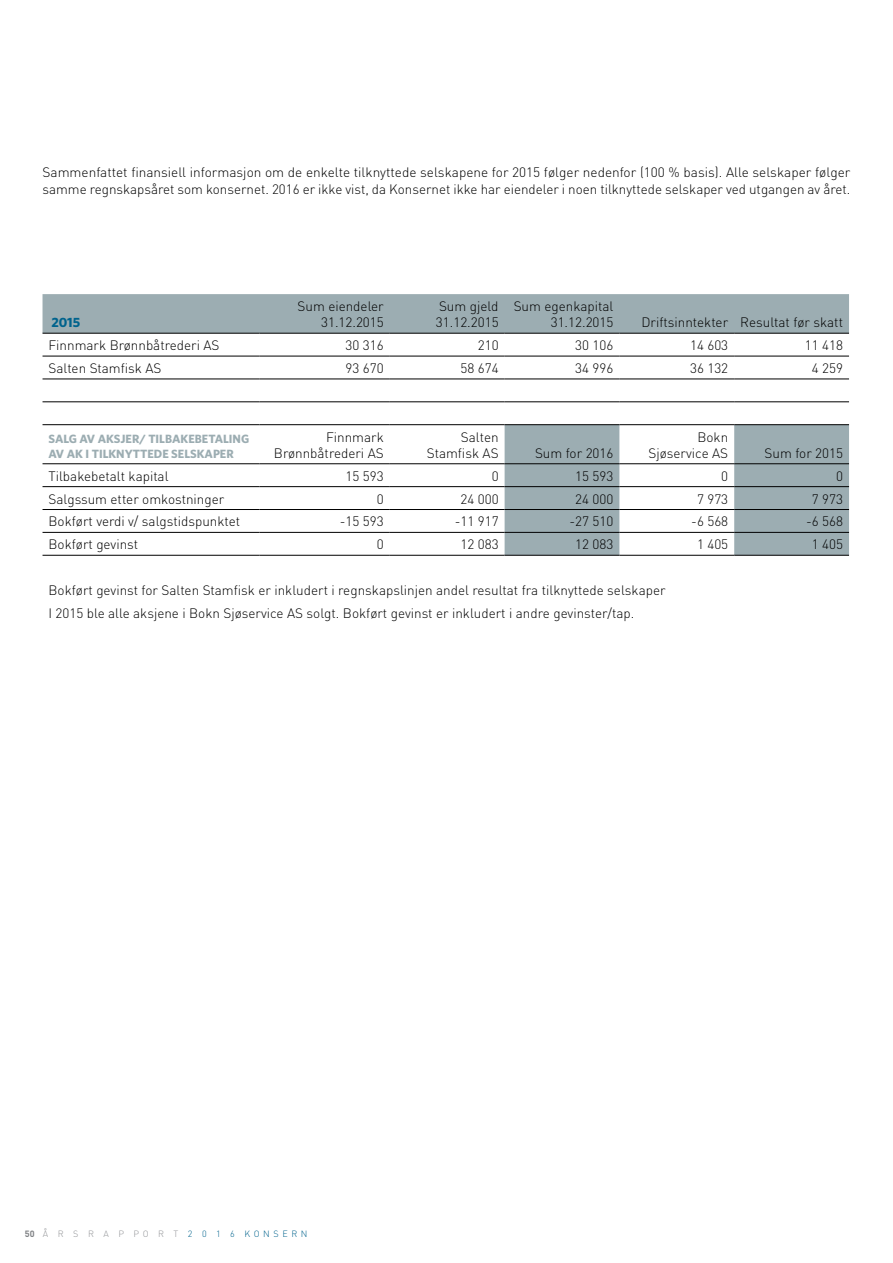
<style>
.page{position:relative;width:893px;height:1263px;background:#fff}
.page>*{position:absolute;margin:0;border:0;box-sizing:border-box;transform-origin:0 0}
.t1{font:300 13.5px/16.2px "DIN";color:#000;text-align:right}
.t2{font:700 13.5px "Whitney";color:#00638d}
.t3{font:700 12px/14.4px "Whitney";color:#9cadb2}
.t4{font:300 9px "DIN";letter-spacing:.4em;color:#00638d}
.s1{font-weight:700;color:#808285}
.s2{color:#919396}
</style>
<div class="page">
<svg style="left:43px;top:294px;width:806px;height:261px"></svg>
<hr style="left:43px;top:333px;width:216px;height:1px;background:#000">
<hr style="left:259px;top:333px;width:131px;height:1px;background:#000">
<hr style="left:390px;top:333px;width:115px;height:1px;background:#000">
<hr style="left:505px;top:333px;width:114px;height:1px;background:#000">
<hr style="left:619px;top:333px;width:115px;height:1px;background:#000">
<hr style="left:734px;top:333px;width:115px;height:1px;background:#000">
<hr style="left:43px;top:356px;width:216px;height:1px;background:#000">
<hr style="left:259px;top:356px;width:131px;height:1px;background:#000">
<hr style="left:390px;top:356px;width:115px;height:1px;background:#000">
<hr style="left:505px;top:356px;width:114px;height:1px;background:#000">
<hr style="left:619px;top:356px;width:115px;height:1px;background:#000">
<hr style="left:734px;top:356px;width:115px;height:1px;background:#000">
<hr style="left:43px;top:379px;width:216px;height:1px;background:#000">
<hr style="left:259px;top:379px;width:131px;height:1px;background:#000">
<hr style="left:390px;top:379px;width:115px;height:1px;background:#000">
<hr style="left:505px;top:379px;width:114px;height:1px;background:#000">
<hr style="left:619px;top:379px;width:115px;height:1px;background:#000">
<hr style="left:734px;top:379px;width:115px;height:1px;background:#000">
<hr style="left:43px;top:402px;width:216px;height:1px;background:#000">
<hr style="left:259px;top:402px;width:131px;height:1px;background:#000">
<hr style="left:390px;top:402px;width:115px;height:1px;background:#000">
<hr style="left:505px;top:402px;width:114px;height:1px;background:#000">
<hr style="left:619px;top:402px;width:115px;height:1px;background:#000">
<hr style="left:734px;top:402px;width:115px;height:1px;background:#000">
<hr style="left:43px;top:424px;width:216px;height:1px;background:#000">
<hr style="left:259px;top:424px;width:131px;height:1px;background:#000">
<hr style="left:390px;top:424px;width:115px;height:1px;background:#000">
<hr style="left:505px;top:424px;width:114px;height:1px;background:#000">
<hr style="left:619px;top:424px;width:115px;height:1px;background:#000">
<hr style="left:734px;top:424px;width:115px;height:1px;background:#000">
<hr style="left:43px;top:463px;width:216px;height:1px;background:#000">
<hr style="left:259px;top:463px;width:131px;height:1px;background:#000">
<hr style="left:390px;top:463px;width:115px;height:1px;background:#000">
<hr style="left:505px;top:463px;width:114px;height:1px;background:#000">
<hr style="left:619px;top:463px;width:115px;height:1px;background:#000">
<hr style="left:734px;top:463px;width:115px;height:1px;background:#000">
<hr style="left:43px;top:486px;width:216px;height:1px;background:#000">
<hr style="left:259px;top:486px;width:131px;height:1px;background:#000">
<hr style="left:390px;top:486px;width:115px;height:1px;background:#000">
<hr style="left:505px;top:486px;width:114px;height:1px;background:#000">
<hr style="left:619px;top:486px;width:115px;height:1px;background:#000">
<hr style="left:734px;top:486px;width:115px;height:1px;background:#000">
<hr style="left:43px;top:509px;width:216px;height:1px;background:#000">
<hr style="left:259px;top:509px;width:131px;height:1px;background:#000">
<hr style="left:390px;top:509px;width:115px;height:1px;background:#000">
<hr style="left:505px;top:509px;width:114px;height:1px;background:#000">
<hr style="left:619px;top:509px;width:115px;height:1px;background:#000">
<hr style="left:734px;top:509px;width:115px;height:1px;background:#000">
<hr style="left:43px;top:532px;width:216px;height:1px;background:#000">
<hr style="left:259px;top:532px;width:131px;height:1px;background:#000">
<hr style="left:390px;top:532px;width:115px;height:1px;background:#000">
<hr style="left:505px;top:532px;width:114px;height:1px;background:#000">
<hr style="left:619px;top:532px;width:115px;height:1px;background:#000">
<hr style="left:734px;top:532px;width:115px;height:1px;background:#000">
<hr style="left:43px;top:555px;width:216px;height:1px;background:#000">
<hr style="left:259px;top:555px;width:131px;height:1px;background:#000">
<hr style="left:390px;top:555px;width:115px;height:1px;background:#000">
<hr style="left:505px;top:555px;width:114px;height:1px;background:#000">
<hr style="left:619px;top:555px;width:115px;height:1px;background:#000">
<hr style="left:734px;top:555px;width:115px;height:1px;background:#000">
<p class="t1" style="left:43px;top:164px;width:809px;text-align:left">Sammenfattet finansiell informasjon om de enkelte tilknyttede selskapene for 2015 følger nedenfor (100 % basis). Alle selskaper følger samme regnskapsåret som konsernet. 2016 er ikke vist, da Konsernet ikke har eiendeler i noen tilknyttede selskaper ved utgangen av året.</p>
<p class="t2" style="left:51px;top:313px;width:30px">2015</p>
<p class="t1" style="left:298px;top:298px;width:88px">Sum eiendeler<br>31.12.2015</p>
<p class="t1" style="left:436px;top:298px;width:64px;text-align:left">Sum gjeld<br>31.12.2015</p>
<p class="t1" style="left:514px;top:298px;width:101px">Sum egenkapital<br>31.12.2015</p>
<p class="t1" style="left:641px;top:314px;width:203px">Driftsinntekter Resultat før skatt</p>
<p class="t1" style="left:49px;top:337px;width:173px">Finnmark Brønnbåtrederi AS</p>
<p class="t1" style="left:346px;top:337px;width:40px">30 316</p>
<p class="t1" style="left:478px;top:337px;width:22px">210</p>
<p class="t1" style="left:575px;top:337px;width:40px">30 106</p>
<p class="t1" style="left:690px;top:337px;width:40px">14 603</p>
<p class="t1" style="left:805px;top:337px;width:40px">11 418</p>
<p class="t1" style="left:49px;top:360px;width:114px">Salten Stamfisk AS</p>
<p class="t1" style="left:346px;top:360px;width:40px">93 670</p>
<p class="t1" style="left:460px;top:360px;width:40px">58 674</p>
<p class="t1" style="left:575px;top:360px;width:40px">34 996</p>
<p class="t1" style="left:690px;top:360px;width:40px">36 132</p>
<p class="t1" style="left:812px;top:360px;width:33px">4 259</p>
<p class="t3" style="left:49px;top:432px;width:202px">SALG AV AKSJER/ TILBAKEBETALING<br>AV AK I TILKNYTTEDE SELSKAPER</p>
<p class="t1" style="left:274px;top:428px;width:111px">Finnmark<br>Brønnbåtrederi AS</p>
<p class="t1" style="left:427px;top:428px;width:73px">Salten<br>Stamfisk AS</p>
<p class="t1" style="left:535px;top:445px;width:80px">Sum for 2016</p>
<p class="t1" style="left:648px;top:428px;width:81px">Bokn<br>Sjøservice AS</p>
<p class="t1" style="left:765px;top:445px;width:80px">Sum for 2015</p>
<p class="t1" style="left:49px;top:467px;width:122px">Tilbakebetalt kapital</p>
<p class="t1" style="left:346px;top:467px;width:40px">15 593</p>
<p class="t1" style="left:492px;top:467px;width:8px">0</p>
<p class="t1" style="left:575px;top:467px;width:40px">15 593</p>
<p class="t1" style="left:721px;top:467px;width:8px">0</p>
<p class="t1" style="left:836px;top:467px;width:8px">0</p>
<p class="t1" style="left:49px;top:490px;width:177px">Salgssum etter omkostninger</p>
<p class="t1" style="left:377px;top:490px;width:8px">0</p>
<p class="t1" style="left:460px;top:490px;width:40px">24 000</p>
<p class="t1" style="left:575px;top:490px;width:40px">24 000</p>
<p class="t1" style="left:697px;top:490px;width:33px">7 973</p>
<p class="t1" style="left:812px;top:490px;width:33px">7 973</p>
<p class="t1" style="left:49px;top:513px;width:193px">Bokført verdi v/ salgstidspunktet</p>
<p class="t1" style="left:340px;top:513px;width:45px">-15 593</p>
<p class="t1" style="left:455px;top:513px;width:45px">-11 917</p>
<p class="t1" style="left:569px;top:513px;width:45px">-27 510</p>
<p class="t1" style="left:691px;top:513px;width:38px">-6 568</p>
<p class="t1" style="left:806px;top:513px;width:38px">-6 568</p>
<p class="t1" style="left:49px;top:536px;width:91px">Bokført gevinst</p>
<p class="t1" style="left:377px;top:536px;width:8px">0</p>
<p class="t1" style="left:460px;top:536px;width:40px">12 083</p>
<p class="t1" style="left:575px;top:536px;width:40px">12 083</p>
<p class="t1" style="left:697px;top:536px;width:33px">1 405</p>
<p class="t1" style="left:812px;top:536px;width:33px">1 405</p>
<p class="t1" style="left:49px;top:579px;width:619px;line-height:22.8px;text-align:left">Bokført gevinst for Salten Stamfisk er inkludert i regnskapslinjen andel resultat fra tilknyttede selskaper<br>I 2015 ble alle aksjene i Bokn Sjøservice AS solgt. Bokført gevinst er inkludert i andre gevinster/tap.</p>
<p class="t4" style="left:25px;top:1228px;width:284px"><span class="s1">50</span> <span class="s2">Å R S R A P PO R T</span> 2 0 1 6 KONSERN</p>
</div>
